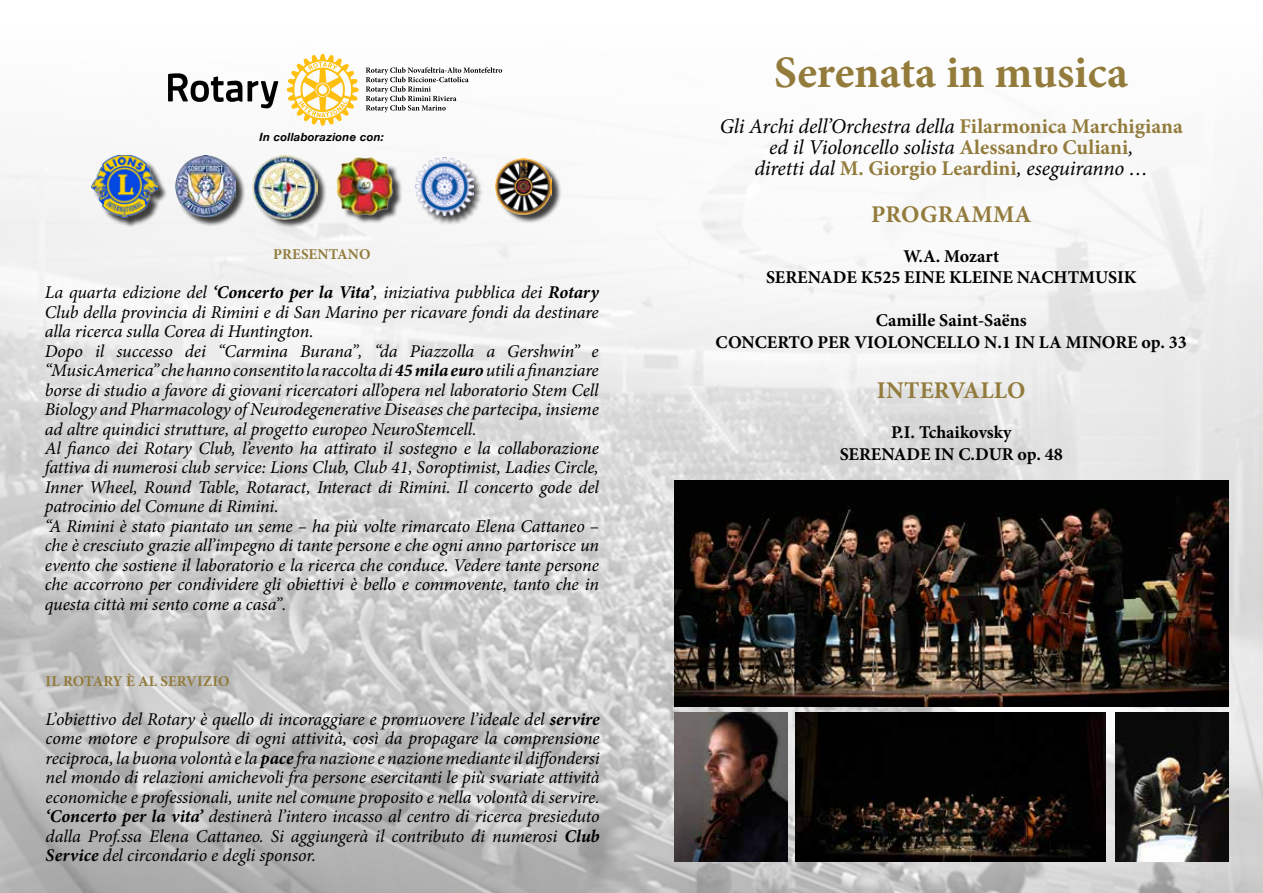
<style>
.page{position:relative;width:1263px;height:893px;background:#fff}
.page>*{position:absolute;margin:0;border:0;box-sizing:border-box;transform-origin:0 0}
.t1{font:700 45px "Minion Pro";letter-spacing:.005em;color:#927b3b}
.t2{font:700 24px "Minion Pro";letter-spacing:.01em;color:#927b3b}
.t3{font:italic 21px/21px "Minion Pro";letter-spacing:-.01em;color:#000;text-align:center}
.t4{font:italic 18px/19.5px "Minion Pro";letter-spacing:-.01em;color:#000}
.t5{font:700 18px "Minion Pro";color:#000}
.t6{font:700 15px "Minion Pro";letter-spacing:.01em;color:#927b3b}
.t7{font:italic 700 11.4px "Helvetica Neue";letter-spacing:.025em;color:#000}
.s1{font-weight:700}
.s2{font-weight:700;font-style:normal;color:#927b3b}
</style>
<div class="page">
<img style="left:0;top:67px;width:1263px;height:826px">
<div style="left:93px;top:156px;width:75px;height:72px;background:#000;opacity:.75"></div>
<img style="left:92px;top:155px;width:65px;height:62px">
<div style="left:177px;top:158px;width:69px;height:69px;background:#000;opacity:.75"></div>
<img style="left:175px;top:156px;width:61px;height:61px">
<div style="left:255px;top:157px;width:72px;height:72px;background:#000;opacity:.75"></div>
<img style="left:253px;top:153px;width:64px;height:66px">
<div style="left:417px;top:159px;width:66px;height:66px;background:#000;opacity:.75"></div>
<img style="left:415px;top:157px;width:58px;height:58px">
<div style="left:338px;top:160px;width:65px;height:65px;background:#000;opacity:.75"></div>
<img style="left:336px;top:157px;width:57px;height:58px">
<div style="left:497px;top:160px;width:65px;height:64px;background:#000;opacity:.75"></div>
<img style="left:496px;top:158px;width:56px;height:56px">
<svg style="left:168px;top:73px;width:110px;height:35px"></svg>
<svg style="left:287px;top:54px;width:71px;height:72px"></svg>
<img style="left:674px;top:712px;width:113px;height:149px">
<img style="left:1115px;top:712px;width:113px;height:149px">
<img style="left:795px;top:712px;width:311px;height:149px">
<img style="left:674px;top:480px;width:554px;height:226px">
<svg style="left:366px;top:67px;width:136px;height:45px"></svg>
<p class="t7" style="left:259px;top:130px;width:126px">In collaborazione con:</p>
<p class="t6" style="left:273px;top:244px;width:99px">presentano</p>
<p class="t4" style="left:45px;top:282px;width:556px">La quarta edizione del <span class="s1">‘Concerto per la Vita’</span>, iniziativa pubblica dei <span class="s1">Rotary </span>Club della provincia di Rimini e di San Marino per ricavare fondi da destinare alla ricerca sulla Corea di Huntington.<br>Dopo il successo dei “Carmina Burana”, “da Piazzolla a Gershwin” e “MusicAmerica” che hanno consentito la raccolta di <span class="s1">45 mila euro</span> utili a finanziare borse di studio a favore di giovani ricercatori all’opera nel laboratorio Stem Cell Biology and Pharmacology of Neurodegenerative Diseases che partecipa, insieme ad altre quindici strutture, al progetto europeo NeuroStemcell.<br>Al fianco dei Rotary Club, l’evento ha attirato il sostegno e la collaborazione fattiva di numerosi club service: Lions Club, Club 41, Soroptimist, Ladies Circle, Inner Wheel, Round Table, Rotaract, Interact di Rimini. Il concerto gode del patrocinio del Comune di Rimini.<br>“A Rimini è stato piantato un seme – ha più volte rimarcato Elena Cattaneo – che è cresciuto grazie all’impegno di tante persone e che ogni anno partorisce un evento che sostiene il laboratorio e la ricerca che conduce. Vedere tante persone che accorrono per condividere gli obiettivi è bello e commovente, tanto che in questa città mi sento come a casa”.</p>
<p class="t6" style="left:46px;top:671px;width:185px">Il Rotary è al servizio</p>
<p class="t4" style="left:46px;top:709px;width:556px;text-align:justify">L’ obiettivo del Rotary è quello di incoraggiare e promuovere l’ideale del <span class="s1">servire </span>come motore e propulsore di ogni attività, così da propagare la comprensione reciproca, la buona volontà e la <span class="s1">pace</span> fra nazione e nazione mediante il diffondersi nel mondo di relazioni amichevoli fra persone esercitanti le più svariate attività economiche e professionali, unite nel comune proposito e nella volontà di servire. <span class="s1">‘Concerto per la vita’</span> destinerà l’intero incasso al centro di ricerca presieduto dalla Prof.ssa Elena Cattaneo. Si aggiungerà il contributo di numerosi <span class="s1">Club Service</span> del circondario e degli sponsor.</p>
<h1 class="t1" style="left:774px;top:41px;width:355px">Serenata in musica</h1>
<p class="t3" style="left:720px;top:116px;width:465px">Gli Archi dell’Orchestra della <span class="s2">Filarmonica Marchigiana </span>ed il Violoncello solista <span class="s2">Alessandro Culiani</span>,<br>diretti dal <span class="s2">M. Giorgio Leardini</span>, eseguiranno …</p>
<h2 class="t2" style="left:871px;top:197px;width:162px">programma</h2>
<p class="t5" style="left:903px;top:243px;width:97px">W.A. Mozart</p>
<p class="t5" style="left:766px;top:265px;width:22px">SERENADE</p>
<p class="t5" style="left:861px;top:265px;width:55px">K525 EINE</p>
<p class="t5" style="left:949px;top:265px;width:34px">KLEINE</p>
<p class="t5" style="left:1017px;top:265px;width:121px">NACHTMUSIK</p>
<p class="t5" style="left:876px;top:308px;width:152px">Camille Saint-Saëns</p>
<p class="t5" style="left:716px;top:330px;width:64px">CONCERTO</p>
<p class="t5" style="left:817px;top:330px;width:12px">PER</p>
<p class="t5" style="left:854px;top:330px;width:240px">VIOLONCELLO N.1 IN LA MINORE</p>
<p class="t5" style="left:1142px;top:330px;width:47px">op. 33</p>
<h2 class="t2" style="left:877px;top:374px;width:150px">intervallo</h2>
<p class="t5" style="left:891px;top:420px;width:122px">P.I. Tchaikovsky</p>
<p class="t5" style="left:840px;top:441px;width:22px">SERENADE</p>
<p class="t5" style="left:934px;top:441px;width:55px">IN C.DUR</p>
<p class="t5" style="left:1017px;top:441px;width:47px">op. 48</p>
</div>
